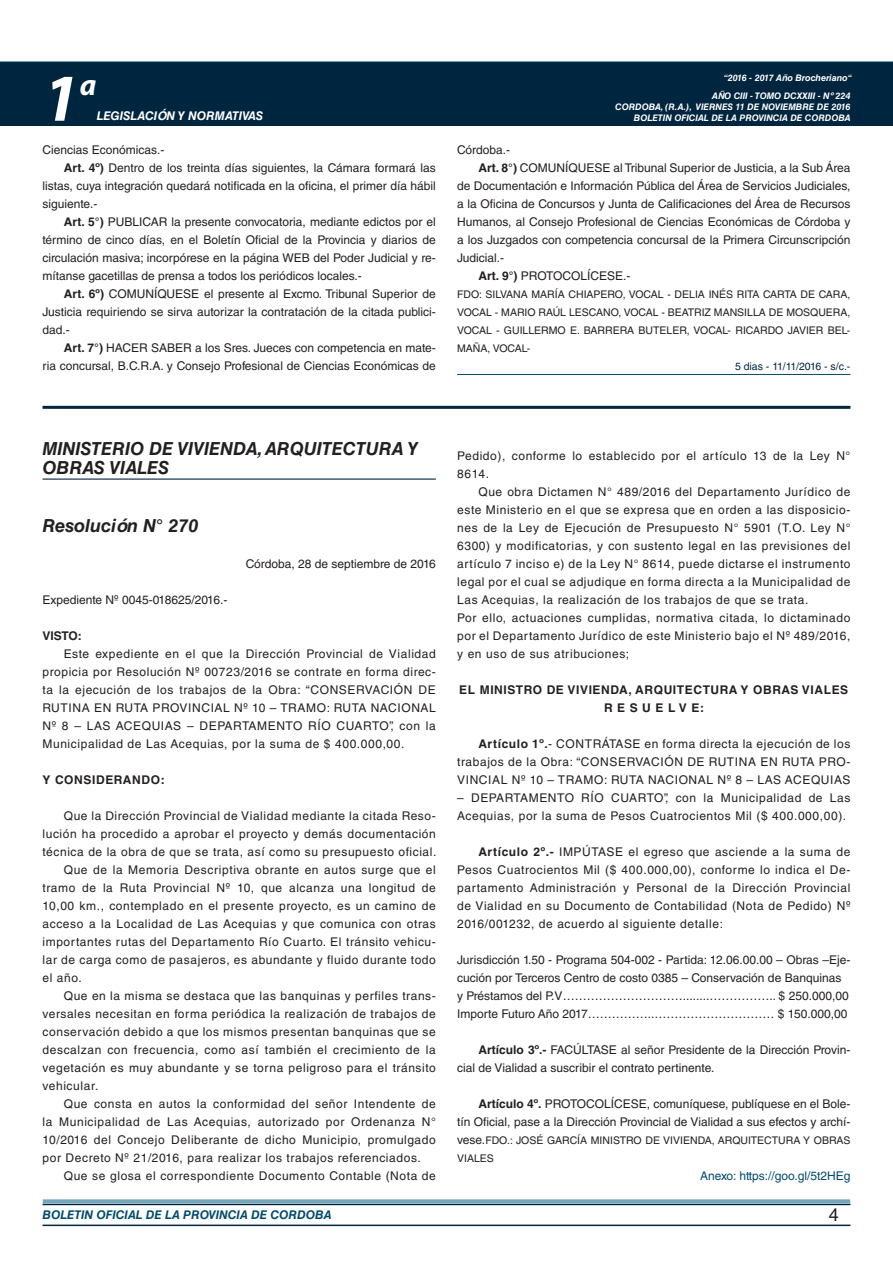
<style>
.page{position:relative;width:893px;height:1263px;background:#fff}
.page>*{position:absolute;margin:0;border:0;box-sizing:border-box;transform-origin:0 0}
.t1{font:italic 700 67.5px "Myriad Pro";color:#fff}
.t2{font:italic 700 30px "Myriad Pro";color:#fff}
.NOMBRE_DE_MINISTERIO{font:italic 700 18px/19.5px "Helvetica LT Std";color:#231f20}
.DOC__N{font:italic 700 18px "Helvetica LT Std";color:#231f20}
.t3{font:18px "Helvetica LT Std";color:#231f20}
.TEXTO_BASE{font:12px/18px "Helvetica LT Std";color:#231f20;text-align:justify}
.TEXTO_BASE-2{font:12px/18px "Helvetica LT Std";letter-spacing:.05em;color:#231f20}
.TEXTO_BASE-3{font:700 12px "Helvetica LT Std";letter-spacing:.05em;color:#231f20}
.t4{font:italic 700 12px "Helvetica LT Std";color:#004b6c}
.ANEXO{font:12px "Helvetica LT Std";color:#004b6c}
.t5{font:italic 700 12px "Helvetica LT Std";color:#fff}
.FIRMA{font:10.5px/18px "Helvetica LT Std";color:#231f20;text-align:justify}
.TEXTO_BASE-4{font:10.5px/18px "Helvetica LT Std";color:#231f20}
.FECHA_DE_VENCIMIENTO{font:10.5px "Helvetica LT Std";letter-spacing:-.02em;color:#00263f}
.t6{font:italic 700 9px/10.8px "Helvetica LT Std";color:#fff;text-align:right}
.s1{font-weight:700}
.s2{font-size:12px}
</style>
<div class="page">
<div style="left:0;top:61px;width:893px;height:6px;background:#73a5b8"></div>
<div style="left:0;top:62px;width:893px;height:64px;background:#00263f"></div>
<hr style="left:43px;top:1224px;width:807px;height:2px;background:#00263f">
<div style="left:42px;top:1198px;width:809px;height:8px;background:#fff;opacity:.75"></div>
<hr style="left:457px;top:374px;width:393px;height:1px;background:#004b6c">
<hr style="left:43px;top:406px;width:807px;height:3px;background:#00263f">
<hr style="left:43px;top:478px;width:393px;height:2px;background:#00263f">
<h1 class="t1" style="left:43px;top:54px;width:38px">1</h1>
<h2 class="t2" style="left:80px;top:66px;width:18px">a</h2>
<p class="t5" style="left:97px;top:109px;width:168px">LEGISLACIÓN Y NORMATIVAS</p>
<p class="TEXTO_BASE" style="left:43px;top:141px;width:123px">Ciencias Económicas.-</p>
<p class="TEXTO_BASE" style="left:43px;top:159px;width:395px;text-indent:21px"><span class="s1">Art. 4º)</span> Dentro de los treinta días siguientes, la Cámara formará las listas, cuya integración quedará notificada en la oficina, el primer día hábil siguiente.-</p>
<p class="TEXTO_BASE" style="left:43px;top:213px;width:395px;text-indent:21px"><span class="s1">Art. 5°)</span> PUBLICAR la presente convocatoria, mediante edictos por el término de cinco días, en el Boletín Oficial de la Provincia y diarios de circulación masiva; incorpórese en la página WEB del Poder Judicial y re&shy;mítanse gacetillas de prensa a todos los periódicos locales.-</p>
<p class="TEXTO_BASE" style="left:43px;top:285px;width:395px;text-indent:21px"><span class="s1">Art. 6º)</span> COMUNÍQUESE el presente al Excmo. Tribunal Superior de Justicia requiriendo se sirva autorizar la contratación de la citada publici&shy;dad.-</p>
<p class="TEXTO_BASE" style="left:43px;top:339px;width:395px;text-align:right"><span class="s1">Art. 7°)</span> HACER SABER a los Sres. Jueces con competencia en mate-<br>ria concursal, B.C.R.A. y Consejo Profesional de Ciencias Económicas de</p>
<p class="t6" style="left:724px;top:72px;width:130px">“2016 - 2017 Año Brocheriano“</p>
<p class="t6" style="left:615px;top:91px;width:237px">AÑO CIII - TOMO DCXXIII - Nº 224<br>CORDOBA, (R.A.), VIERNES 11 DE NOVIEMBRE DE 2016<br>BOLETIN OFICIAL DE LA PROVINCIA DE CORDOBA</p>
<p class="TEXTO_BASE" style="left:457px;top:141px;width:54px">Córdoba.-</p>
<p class="TEXTO_BASE" style="left:457px;top:159px;width:395px;text-indent:21px"><span class="s1">Art. 8°)</span> COMUNÍQUESE al Tribunal Superior de Justicia, a la Sub Área de Documentación e Información Pública del Área de Servicios Judiciales, a la Oficina de Concursos y Junta de Calificaciones del Área de Recursos Humanos, al Consejo Profesional de Ciencias Económicas de Córdoba y a los Juzgados con competencia concursal de la Primera Circunscripción Judicial.-</p>
<p class="TEXTO_BASE" style="left:478px;top:267px;width:154px"><span class="s1">Art. 9°)</span> PROTOCOLÍCESE.-</p>
<p class="FIRMA" style="left:457px;top:285px;width:395px">FDO: SILVANA MARÍA CHIAPERO, VOCAL - DELIA INÉS RITA CARTA DE CARA, VOCAL - MARIO RAÚL LESCANO, VOCAL - BEATRIZ MANSILLA DE MOSQUERA, VOCAL - GUILLERMO E. BARRERA BUTELER, VOCAL- RICARDO JAVIER BEL-MAÑA, VOCAL-</p>
<p class="FECHA_DE_VENCIMIENTO" style="left:735px;top:360px;width:117px">5 dias - 11/11/2016 - s/c.-</p>
<p class="NOMBRE_DE_MINISTERIO" style="left:43px;top:438px;width:377px">MINISTERIO DE VIVIENDA, ARQUITECTURA Y<br>OBRAS VIALES</p>
<p class="DOC__N" style="left:43px;top:514px;width:157px">Resolución N° 270</p>
<p class="TEXTO_BASE" style="left:246px;top:555px;width:192px">Córdoba, 28 de septiembre de 2016</p>
<p class="TEXTO_BASE" style="left:43px;top:591px;width:186px">Expediente Nº 0045-018625/2016.-</p>
<p class="TEXTO_BASE-3" style="left:43px;top:628px;width:41px">VISTO:</p>
<p class="TEXTO_BASE" style="left:43px;top:645px;width:395px;text-indent:21px">Este expediente en el que la Dirección Provincial de Vialidad propicia por Resolución Nº 00723/2016 se contrate en forma direc&shy;ta la ejecución de los trabajos de la Obra: “CONSERVACIÓN DE RUTINA EN RUTA PROVINCIAL Nº 10 – TRAMO: RUTA NACIONAL Nº 8 – LAS ACEQUIAS – DEPARTAMENTO RÍO CUARTO”, con la Municipalidad de Las Acequias, por la suma de $ 400.000,00.</p>
<p class="TEXTO_BASE-3" style="left:43px;top:772px;width:124px">Y CONSIDERANDO:</p>
<p class="TEXTO_BASE" style="left:43px;top:807px;width:395px;text-indent:21px">Que la Dirección Provincial de Vialidad mediante la citada Reso&shy;lución ha procedido a aprobar el proyecto y demás documentación técnica de la obra de que se trata, así como su presupuesto oficial.</p>
<p class="TEXTO_BASE" style="left:43px;top:861px;width:395px;text-indent:21px">Que de la Memoria Descriptiva obrante en autos surge que el tramo de la Ruta Provincial Nº 10, que alcanza una longitud de 10,00 km., contemplado en el presente proyecto, es un camino de acceso a la Localidad de Las Acequias y que comunica con otras importantes rutas del Departamento Río Cuarto. El tránsito vehicu&shy;lar de carga como de pasajeros, es abundante y fluido durante todo el año.</p>
<p class="TEXTO_BASE" style="left:43px;top:987px;width:395px;text-indent:21px">Que en la misma se destaca que las banquinas y perfiles trans&shy;versales necesitan en forma periódica la realización de trabajos de conservación debido a que los mismos presentan banquinas que se descalzan con frecuencia, como así también el crecimiento de la vegetación es muy abundante y se torna peligroso para el tránsito vehicular.</p>
<p class="TEXTO_BASE" style="left:43px;top:1095px;width:395px;text-indent:21px">Que consta en autos la conformidad del señor Intendente de la Municipalidad de Las Acequias, autorizado por Ordenanza N° 10/2016 del Concejo Deliberante de dicho Municipio, promulgado por Decreto Nº 21/2016, para realizar los trabajos referenciados.</p>
<p class="TEXTO_BASE-2" style="left:64px;top:1167px;width:374px">Que se glosa el correspondiente Documento Contable (Nota de</p>
<p class="TEXTO_BASE-2" style="left:457px;top:447px;width:395px">Pedido), conforme lo establecido por el artículo 13 de la Ley N°<br>8614.</p>
<p class="TEXTO_BASE" style="left:457px;top:483px;width:395px;text-indent:21px">Que obra Dictamen N° 489/2016 del Departamento Jurídico de este Ministerio en el que se expresa que en orden a las disposicio&shy;nes de la Ley de Ejecución de Presupuesto N° 5901 (T.O. Ley N° 6300) y modificatorias, y con sustento legal en las previsiones del artículo 7 inciso e) de la Ley N° 8614, puede dictarse el instrumento legal por el cual se adjudique en forma directa a la Municipalidad de Las Acequias, la realización de los trabajos de que se trata.</p>
<p class="TEXTO_BASE" style="left:457px;top:609px;width:395px">Por ello, actuaciones cumplidas, normativa citada, lo dictaminado por el Departamento Jurídico de este Ministerio bajo el Nº 489/2016, y en uso de sus atribuciones;</p>
<p class="TEXTO_BASE-3" style="left:459px;top:682px;width:391px">EL MINISTRO DE VIVIENDA, ARQUITECTURA Y OBRAS VIALES</p>
<p class="TEXTO_BASE-3" style="left:604px;top:700px;width:102px">R E S U E L V E:</p>
<p class="TEXTO_BASE" style="left:457px;top:735px;width:395px;text-indent:21px"><span class="s1">Artículo 1º.</span>- CONTRÁTASE en forma directa la ejecución de los trabajos de la Obra: “CONSERVACIÓN DE RUTINA EN RUTA PRO-VINCIAL Nº 10 – TRAMO: RUTA NACIONAL Nº 8 – LAS ACEQUIAS</p>
<p class="TEXTO_BASE-2" style="left:457px;top:789px;width:395px">– DEPARTAMENTO RÍO CUARTO”, con la Municipalidad de Las<br>Acequias, por la suma de Pesos Cuatrocientos Mil ($ 400.000,00).</p>
<p class="TEXTO_BASE" style="left:457px;top:843px;width:395px;text-indent:21px"><span class="s1">Artículo 2º.-</span> IMPÚTASE el egreso que asciende a la suma de Pesos Cuatrocientos Mil ($ 400.000,00), conforme lo indica el De&shy;partamento Administración y Personal de la Dirección Provincial de Vialidad en su Documento de Contabilidad (Nota de Pedido) Nº 2016/001232, de acuerdo al siguiente detalle:</p>
<p class="TEXTO_BASE" style="left:457px;top:951px;width:395px">Jurisdicción 1.50 - Programa 504-002 - Partida: 12.06.00.00 – Obras –Eje&shy;cución por Terceros Centro de costo 0385 – Conservación de Banquinas</p>
<p class="TEXTO_BASE" style="left:457px;top:987px;width:393px">y Préstamos del P.V…………………………........…………….. $ 250.000,00</p>
<p class="TEXTO_BASE" style="left:457px;top:1005px;width:392px">Importe Futuro Año 2017……………..………………………… $ 150.000,00</p>
<p class="TEXTO_BASE" style="left:457px;top:1041px;width:395px;text-indent:21px"><span class="s1">Artículo 3º.-</span> FACÚLTASE al señor Presidente de la Dirección Provin&shy;cial de Vialidad a suscribir el contrato pertinente.</p>
<p class="TEXTO_BASE" style="left:457px;top:1095px;width:395px;text-align:right"><span class="s1">Artículo 4º.</span> PROTOCOLÍCESE, comuníquese, publíquese en el Bole-<br>tín Oficial, pase a la Dirección Provincial de Vialidad a sus efectos y archí-</p>
<p class="TEXTO_BASE-4" style="left:457px;top:1131px;width:395px"><span class="s2">vese.</span>FDO.: JOSÉ GARCÍA MINISTRO DE VIVIENDA, ARQUITECTURA Y OBRAS<br>VIALES</p>
<p class="ANEXO" style="left:700px;top:1169px;width:152px">Anexo: https://goo.gl/5t2HEg</p>
<p class="t4" style="left:43px;top:1208px;width:290px">BOLETIN OFICIAL DE LA PROVINCIA DE CORDOBA</p>
<h3 class="t3" style="left:829px;top:1204px;width:12px">4</h3>
</div>
